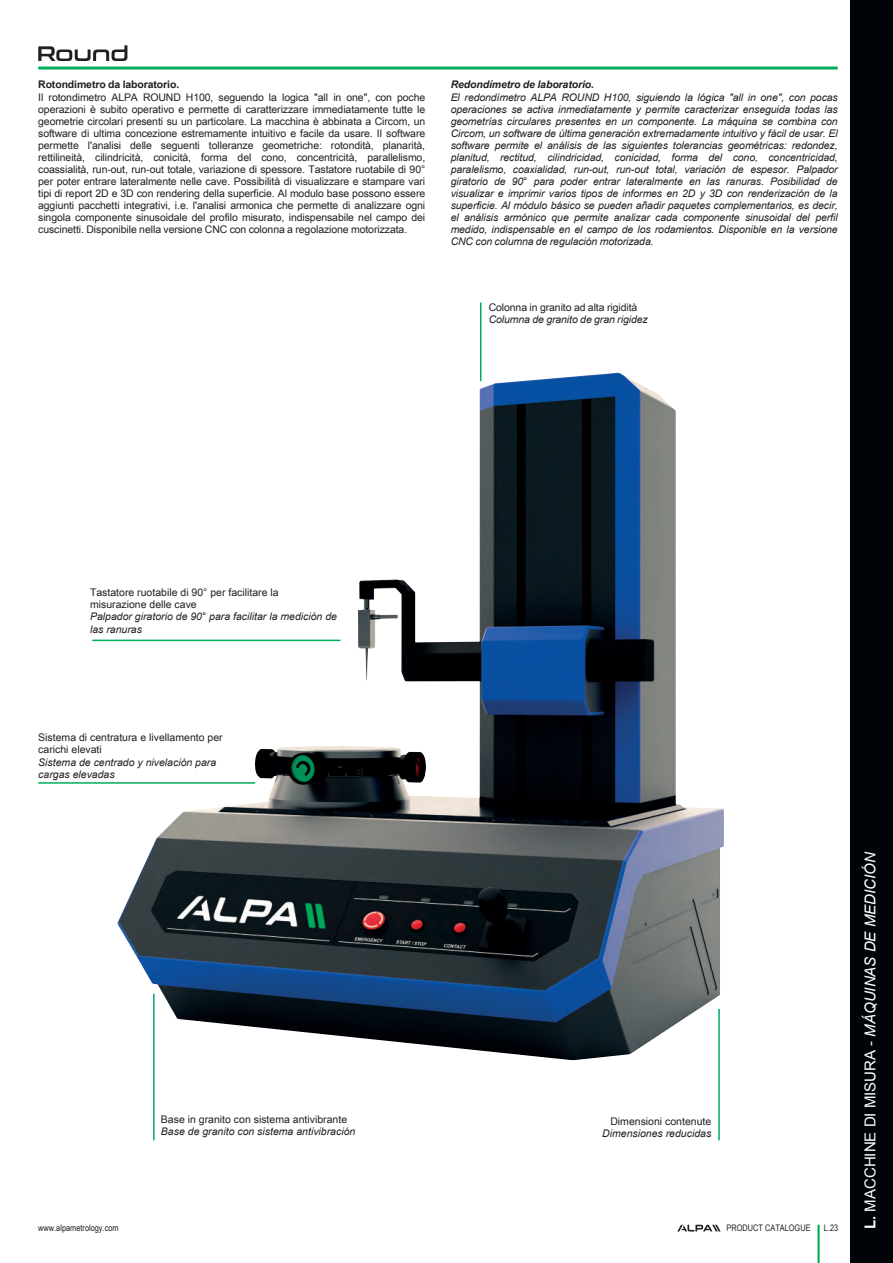
<style>
.page{position:relative;width:893px;height:1263px;background:#fff}
.page>*{position:absolute;margin:0;border:0;box-sizing:border-box;transform-origin:0 0}
.t1{font:italic 15px "Arial Link";color:#fff}
.t2{font:10.5px/12px "Arial Link";color:#231f20}
.t3{font:italic 10.5px/12.1px "Arial Link";color:#231f20}
.t4{font:italic 700 10.5px "Arial Link";letter-spacing:-.01em;color:#231f20}
.t5{font:700 10.5px "Arial Link";letter-spacing:-.01em;color:#231f20}
.t6{font:9px "Arial Link Narrow";color:#231f20}
.s1{font-weight:700;font-style:normal}
.s2{font-style:normal}
</style>
<div class="page">
<div style="left:850px;top:0;width:43px;height:1263px;background:#000408"></div>
<svg style="left:677px;top:1225px;width:43px;height:6px"></svg>
<hr style="left:817px;top:1225px;width:3px;height:38px;background:#00ab5b">
<hr style="left:38px;top:67px;width:800px;height:3px;background:#00ab5b">
<svg style="left:38px;top:45px;width:89px;height:16px"></svg>
<img style="left:117px;top:373px;width:607px;height:687px">
<hr style="left:92px;top:640px;width:248px;height:1px;background:#00ab5b">
<hr style="left:480px;top:303px;width:1px;height:78px;background:#00ab5b">
<hr style="left:153px;top:994px;width:2px;height:146px;background:#00ab5b">
<hr style="left:38px;top:782px;width:217px;height:2px;background:#00ab5b">
<hr style="left:718px;top:1009px;width:2px;height:131px;background:#00ab5b">
<p class="t5" style="left:38px;top:79px;width:143px">Rotondimetro da laboratorio.</p>
<p class="t2" style="left:38px;top:91px;width:389px;text-align:justify">Il rotondimetro ALPA ROUND H100, seguendo la logica "all in one", con poche operazioni è subito operativo e permette di caratterizzare immediatamente tutte le geometrie circolari presenti su un particolare. La macchina è abbinata a Circom, un software di ultima concezione estremamente intuitivo e facile da usare. Il software permette l'analisi delle seguenti tolleranze geometriche: rotondità, planarità, rettilineità, cilindricità, conicità, forma del cono, concentricità, parallelismo, coassialità, run-out, run-out totale, variazione di spessore. Tastatore ruotabile di 90° per poter entrare lateralmente nelle cave. Possibilità di visualizzare e stampare vari tipi di report 2D e 3D con rendering della superficie. Al modulo base possono essere aggiunti pacchetti integrativi, i.e. l'analisi armonica che permette di analizzare ogni singola componente sinusoidale del profilo misurato, indispensabile nel campo dei cuscinetti. Disponibile nella versione CNC con colonna a regolazione motorizzata.</p>
<p class="t4" style="left:451px;top:79px;width:145px">Redondímetro de laboratorio.</p>
<p class="t3" style="left:451px;top:91px;width:389px;text-align:justify">El redondímetro ALPA ROUND H100, siguiendo la lógica "all in one", con pocas operaciones se activa inmediatamente y permite caracterizar enseguida todas las geometrías circulares presentes en un componente. La máquina se combina con Circom, un software de última generación extremadamente intuitivo y fácil de usar. El software permite el análisis de las siguientes tolerancias geométricas: redondez, planitud, rectitud, cilindricidad, conicidad, forma del cono, concentricidad, paralelismo, coaxialidad, run-out, run-out total, variación de espesor. Palpador giratorio de 90° para poder entrar lateralmente en las ranuras. Posibilidad de visualizar e imprimir varios tipos de informes en 2D y 3D con renderización de la superficie. Al módulo básico se pueden añadir paquetes complementarios, es decir, el análisis armónico que permite analizar cada componente sinusoidal del perfil medido, indispensable en el campo de los rodamientos. Disponible en la versione CNC con columna de regulación motorizada.</p>
<p class="t2" style="left:489px;top:301px;width:150px">Colonna in granito ad alta rigidità</p>
<p class="t3" style="left:489px;top:313px;width:160px">Columna de granito de gran rigidez</p>
<p class="t2" style="left:90px;top:587px;width:190px">Tastatore ruotabile di 90° per facilitare la misurazione delle cave</p>
<p class="t3" style="left:90px;top:611px;width:249px">Palpador giratorio de 90° para facilitar la medición de las ranuras</p>
<p class="t2" style="left:38px;top:732px;width:186px">Sistema di centratura e livellamento per carichi elevati</p>
<p class="t3" style="left:38px;top:756px;width:180px">Sistema de centrado y nivelación para cargas elevadas</p>
<p class="t6" style="left:38px;top:1223px;width:82px">www.alpametrology.com</p>
<p class="t2" style="left:161px;top:1113px;width:188px">Base in granito con sistema antivibrante</p>
<p class="t3" style="left:161px;top:1125px;width:196px">Base de granito con sistema antivibración</p>
<p class="t2" style="left:610px;top:1115px;width:102px">Dimensioni contenute</p>
<p class="t3" style="left:602px;top:1127px;width:111px">Dimensiones reducidas</p>
<p class="t6" style="left:726px;top:1223px;width:86px">PRODUCT CATALOGUE</p>
<p class="t6" style="left:824px;top:1223px;width:16px">L.23</p>
<h1 class="t1" style="left:862px;top:1229px;width:379px;rotate:-90deg"><span class="s1">L.</span> <span class="s2">MACCHINE DI MISURA -</span> MÁQUINAS DE MEDICIÓN</h1>
</div>
